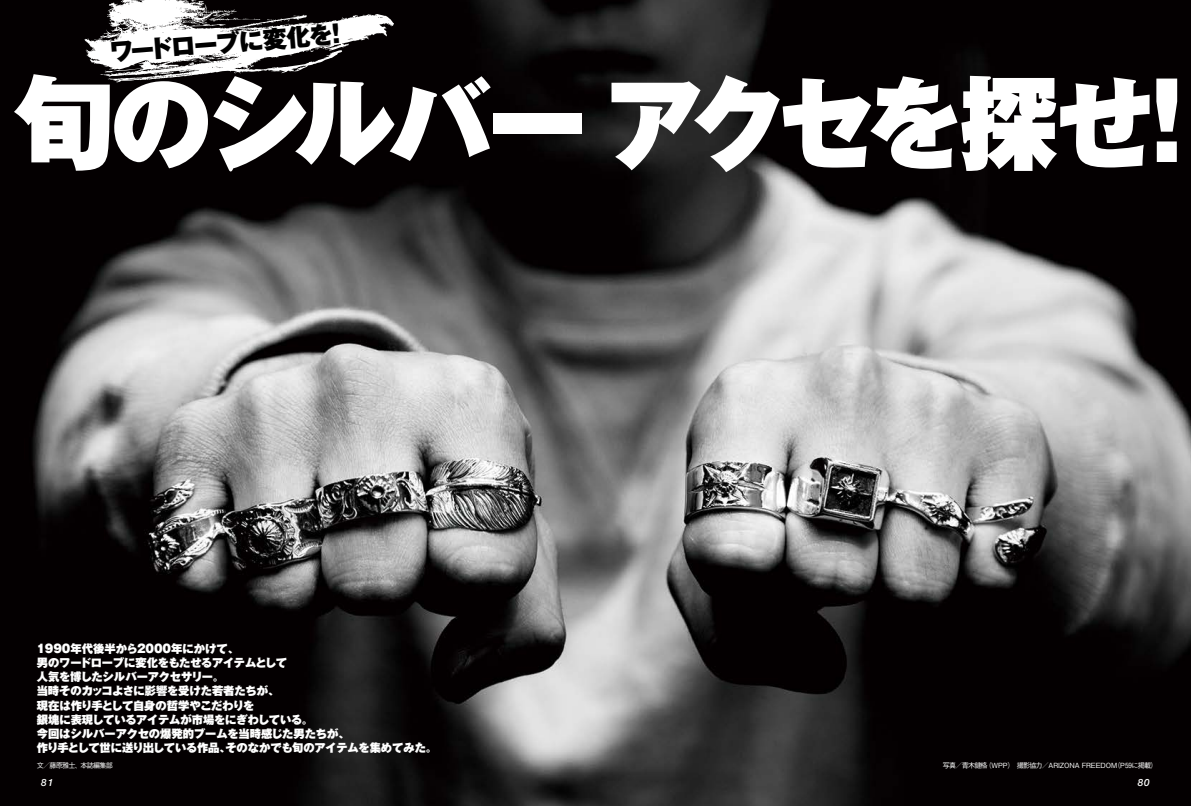
<style>
.page{position:relative;width:1191px;height:806px;background:#fff}
.page>*{position:absolute;margin:0;border:0;box-sizing:border-box;transform-origin:0 0}
.t1{font:900 101.6px "Gothic MB101 Pro";letter-spacing:-.05em;color:#fff}
.t2{font:900 101.6px "Gothic MB101 Pro";letter-spacing:-.05em;color:#fff;scale:.96 1}
.t3{font:900 23.9px "Gothic MB101 Pro";color:#000}
.t4{font:900 11.3px "Gothic MB101 Pro";letter-spacing:-.015em;color:#fff}
.t5{font:900 11.3px "Gothic MB101 Pro";letter-spacing:-.06em;color:#fff}
.t6{font:italic 500 9.9px "Helvetica Neue LT Std";color:#fff}
.t7{font:500 7.1px "Gothic BBB Pro";letter-spacing:-.065em;color:#fff}
.t8{font:500 7.1px "Gothic BBB Pro";letter-spacing:-.015em;color:#fff}
</style>
<div class="page">
<img style="left:0;top:0;width:1191px;height:805px">
<svg style="left:84px;top:0;width:310px;height:82px"></svg>
<h2 class="t3" style="left:108px;top:33px;width:225px;rotate:-5deg">ワードローブに変化を</h2>
<h1 class="t1" style="left:14px;top:37px;width:1141px">旬のシルバーアクセを探せ</h1>
<h1 class="t2" style="left:1117px;top:37px;width:104px">!</h1>
<p class="t4" style="left:37px;top:638px;width:204px">1990年代後半から2000年にかけて、</p>
<p class="t4" style="left:37px;top:652px;width:252px">男のワードローブに変化をもたせるアイテムとして</p>
<p class="t4" style="left:37px;top:667px;width:189px">人気を博したシルバーアクセサリー。</p>
<p class="t4" style="left:37px;top:681px;width:244px">当時そのカッコよさに影響を受けた若者たちが、</p>
<p class="t4" style="left:37px;top:695px;width:219px">現在は作り手として自身の哲学やこだわりを</p>
<p class="t4" style="left:37px;top:709px;width:278px">銀塊に表現しているアイテムが市場をにぎわしている。</p>
<p class="t4" style="left:37px;top:723px;width:314px">今回はシルバーアクセの爆発的ブームを当時感じた男たちが、</p>
<p class="t4" style="left:225px;top:737px;width:213px">そのなかでも旬のアイテムを集めてみた。</p>
<p class="t5" style="left:37px;top:737px;width:195px">作り手として世に送り出している作品、</p>
<p class="t7" style="left:37px;top:759px;width:47px">文／藤原雅士、</p>
<p class="t7" style="left:81px;top:759px;width:34px">本誌編集部</p>
<p class="t6" style="left:41px;top:776px;width:14px">81</p>
<p class="t8" style="left:984px;top:759px;width:134px">（WPP）　撮影協力／ARIZONA FREEDOM</p>
<p class="t7" style="left:1113px;top:759px;width:46px">（P59に掲載(</p>
<p class="t7" style="left:943px;top:759px;width:46px">写真／青木健格</p>
<p class="t6" style="left:1137px;top:776px;width:14px">80</p>
</div>
